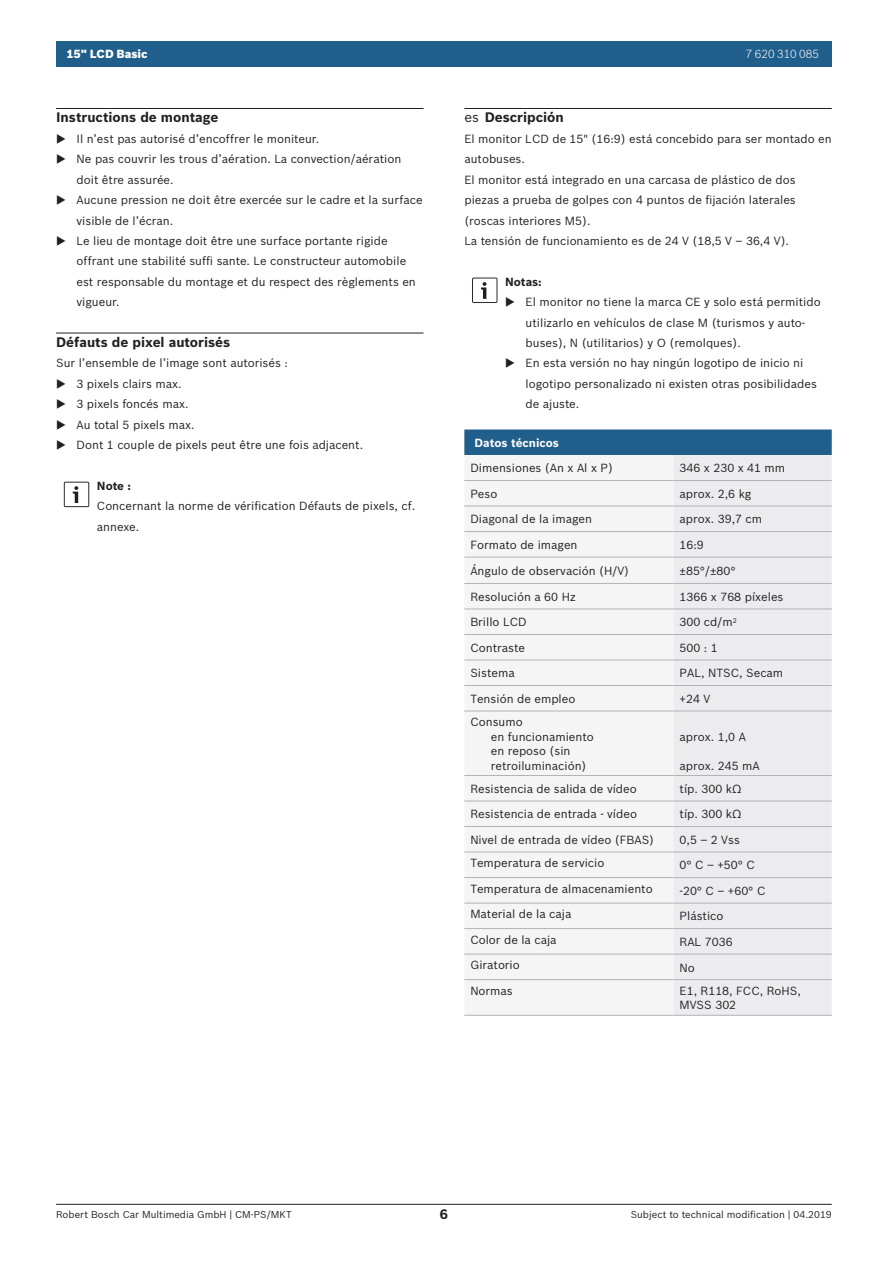
<style>
.page{position:relative;width:893px;height:1263px;background:#fff}
.page>*{position:absolute;margin:0;border:0;box-sizing:border-box;transform-origin:0 0}
.t1{font:700 13.5px "Bosch Sans";color:#231f20}
.t2{font:11.55px/20.4px "Bosch Sans";color:#231f20}
.t3{font:700 11.55px "Bosch Sans";color:#fff}
.t4{font:700 11.55px "Bosch Sans";color:#231f20}
.t5{font:900 11.55px "Bosch Sans";color:#fff}
.t6{font:300 11.55px "Bosch Sans";color:#fff}
.t7{font:9.75px "Bosch Sans";color:#231f20}
.s1{font-weight:400}
</style>
<div class="page">
<hr style="left:56px;top:1204px;width:776px;height:1px;background:#231f20">
<div style="left:56px;top:41px;width:776px;height:25px;background:#205e8b"></div>
<hr style="left:56px;top:108px;width:367px;height:1px;background:#231f20">
<hr style="left:56px;top:333px;width:367px;height:1px;background:#231f20">
<svg style="left:64px;top:482px;width:25px;height:25px"></svg>
<hr style="left:464px;top:108px;width:368px;height:1px;background:#231f20">
<svg style="left:472px;top:278px;width:25px;height:25px"></svg>
<div style="left:464px;top:429px;width:368px;height:26px;background:#205e8b"></div>
<div style="left:464px;top:455px;width:210px;height:560px;background:#f5f5f6"></div>
<div style="left:674px;top:455px;width:158px;height:560px;background:#ececee"></div>
<hr style="left:464px;top:480px;width:210px;height:1px;background:#b2b3b7">
<hr style="left:674px;top:480px;width:158px;height:1px;background:#b2b3b7">
<hr style="left:464px;top:506px;width:210px;height:1px;background:#b2b3b7">
<hr style="left:674px;top:506px;width:158px;height:1px;background:#b2b3b7">
<hr style="left:464px;top:531px;width:210px;height:1px;background:#b2b3b7">
<hr style="left:674px;top:531px;width:158px;height:1px;background:#b2b3b7">
<hr style="left:464px;top:557px;width:210px;height:1px;background:#b2b3b7">
<hr style="left:674px;top:557px;width:158px;height:1px;background:#b2b3b7">
<hr style="left:464px;top:583px;width:210px;height:1px;background:#b2b3b7">
<hr style="left:674px;top:583px;width:158px;height:1px;background:#b2b3b7">
<hr style="left:464px;top:609px;width:210px;height:1px;background:#b2b3b7">
<hr style="left:674px;top:609px;width:158px;height:1px;background:#b2b3b7">
<hr style="left:464px;top:634px;width:210px;height:1px;background:#b2b3b7">
<hr style="left:674px;top:634px;width:158px;height:1px;background:#b2b3b7">
<hr style="left:464px;top:660px;width:210px;height:1px;background:#b2b3b7">
<hr style="left:674px;top:660px;width:158px;height:1px;background:#b2b3b7">
<hr style="left:464px;top:685px;width:210px;height:1px;background:#b2b3b7">
<hr style="left:674px;top:685px;width:158px;height:1px;background:#b2b3b7">
<hr style="left:464px;top:711px;width:210px;height:1px;background:#b2b3b7">
<hr style="left:674px;top:711px;width:158px;height:1px;background:#b2b3b7">
<hr style="left:464px;top:775px;width:210px;height:1px;background:#b2b3b7">
<hr style="left:464px;top:801px;width:210px;height:1px;background:#b2b3b7">
<hr style="left:674px;top:775px;width:158px;height:1px;background:#b2b3b7">
<hr style="left:674px;top:801px;width:158px;height:1px;background:#b2b3b7">
<hr style="left:464px;top:826px;width:210px;height:1px;background:#b2b3b7">
<hr style="left:674px;top:826px;width:158px;height:1px;background:#b2b3b7">
<hr style="left:464px;top:852px;width:210px;height:1px;background:#b2b3b7">
<hr style="left:674px;top:852px;width:158px;height:1px;background:#b2b3b7">
<hr style="left:464px;top:877px;width:210px;height:1px;background:#b2b3b7">
<hr style="left:674px;top:877px;width:158px;height:1px;background:#b2b3b7">
<hr style="left:464px;top:903px;width:210px;height:1px;background:#b2b3b7">
<hr style="left:674px;top:903px;width:158px;height:1px;background:#b2b3b7">
<hr style="left:464px;top:928px;width:210px;height:1px;background:#b2b3b7">
<hr style="left:674px;top:928px;width:158px;height:1px;background:#b2b3b7">
<hr style="left:464px;top:954px;width:210px;height:1px;background:#b2b3b7">
<hr style="left:674px;top:954px;width:158px;height:1px;background:#b2b3b7">
<hr style="left:464px;top:979px;width:210px;height:1px;background:#b2b3b7">
<hr style="left:464px;top:1015px;width:210px;height:1px;background:#b2b3b7">
<hr style="left:674px;top:979px;width:158px;height:1px;background:#b2b3b7">
<hr style="left:674px;top:1015px;width:158px;height:1px;background:#b2b3b7">
<p class="t5" style="left:66px;top:47px;width:83px">15" LCD Basic</p>
<p class="t6" style="left:746px;top:47px;width:75px">7 620 310 085</p>
<p class="t1" style="left:56px;top:109px;width:164px">Instructions de montage</p>
<p class="t2" style="left:77px;top:128px;width:348px">Il n’est pas autorisé d’encoffrer le moniteur.<br>Ne pas couvrir les trous d’aération. La convection/aération doit être assurée.<br>Aucune pression ne doit être exercée sur le cadre et la surface visible de l’écran.<br>Le lieu de montage doit être une surface portante rigide offrant une stabilité suffi sante. Le constructeur automobile est responsable du montage et du respect des règlements en vigueur.</p>
<p class="t1" style="left:56px;top:334px;width:176px">Défauts de pixel autorisés</p>
<p class="t2" style="left:77px;top:353px;width:288px;text-indent:-20px">Sur l’ensemble de l’image sont autorisés :<br>3 pixels clairs max.<br>3 pixels foncés max.<br>Au total 5 pixels max.<br>Dont 1 couple de pixels peut être une fois adjacent.</p>
<p class="t4" style="left:97px;top:478px;width:36px">Note :</p>
<p class="t2" style="left:97px;top:496px;width:320px">Concernant la norme de vérification Défauts de pixels, cf. annexe.</p>
<p class="t1" style="left:464px;top:109px;width:101px"><span class="s1">es</span> Descripción</p>
<p class="t2" style="left:464px;top:128px;width:369px">El monitor LCD de 15" (16:9) está concebido para ser montado en autobuses.<br>El monitor está integrado en una carcasa de plástico de dos piezas a prueba de golpes con 4 puntos de fijación laterales (roscas interiores M5).<br>La tensión de funcionamiento es de 24 V (18,5 V – 36,4 V).</p>
<p class="t4" style="left:505px;top:274px;width:38px">Notas:</p>
<p class="t2" style="left:526px;top:292px;width:297px">El monitor no tiene la marca CE y solo está permitido utilizarlo en vehículos de clase M (turismos y auto&shy;buses), N (utilitarios) y O (remolques).<br>En esta versión no hay ningún logotipo de inicio ni logotipo personalizado ni existen otras posibilidades de ajuste.</p>
<p class="t3" style="left:475px;top:435px;width:86px">Datos técnicos</p>
<p class="t2" style="left:470px;top:458px;width:144px">Dimensiones (An x Al x P)</p>
<p class="t2" style="left:680px;top:458px;width:107px">346 x 230 x 41 mm</p>
<p class="t2" style="left:470px;top:483px;width:28px">Peso</p>
<p class="t2" style="left:680px;top:483px;width:73px">aprox. 2,6 kg</p>
<p class="t2" style="left:470px;top:509px;width:123px">Diagonal de la imagen</p>
<p class="t2" style="left:680px;top:509px;width:84px">aprox. 39,7 cm</p>
<p class="t2" style="left:470px;top:534px;width:109px">Formato de imagen</p>
<p class="t2" style="left:680px;top:534px;width:26px">16:9</p>
<p class="t2" style="left:470px;top:560px;width:160px">Ángulo de observación (H/V)</p>
<p class="t2" style="left:680px;top:560px;width:58px">±85°/±80°</p>
<p class="t2" style="left:470px;top:586px;width:107px">Resolución a 60 Hz</p>
<p class="t2" style="left:680px;top:586px;width:105px">1366 x 768 píxeles</p>
<p class="t2" style="left:470px;top:612px;width:58px">Brillo LCD</p>
<p class="t2" style="left:680px;top:612px;width:59px">300 cd/m<sup>2</sup></p>
<p class="t2" style="left:470px;top:637px;width:56px">Contraste</p>
<p class="t2" style="left:680px;top:637px;width:40px">500 : 1</p>
<p class="t2" style="left:470px;top:663px;width:46px">Sistema</p>
<p class="t2" style="left:680px;top:663px;width:105px">PAL, NTSC, Secam</p>
<p class="t2" style="left:470px;top:688px;width:107px">Tensión de empleo</p>
<p class="t2" style="left:680px;top:688px;width:32px">+24 V</p>
<p class="t2" style="left:491px;top:715px;width:105px;line-height:14.4px;text-indent:-20px">Consumo<br>en funcionamiento en reposo (sin retroiluminación)</p>
<p class="t2" style="left:680px;top:726px;width:68px">aprox. 1,0 A</p>
<p class="t2" style="left:680px;top:755px;width:82px">aprox. 245 mA</p>
<p class="t2" style="left:470px;top:778px;width:168px">Resistencia de salida de vídeo</p>
<p class="t2" style="left:680px;top:778px;width:62px">típ. 300 kΩ</p>
<p class="t2" style="left:470px;top:804px;width:168px">Resistencia de entrada - vídeo</p>
<p class="t2" style="left:680px;top:804px;width:62px">típ. 300 kΩ</p>
<p class="t2" style="left:470px;top:829px;width:185px">Nivel de entrada de vídeo (FBAS)</p>
<p class="t2" style="left:680px;top:829px;width:62px">0,5 – 2 Vss</p>
<p class="t2" style="left:470px;top:853px;width:136px">Temperatura de servicio</p>
<p class="t2" style="left:680px;top:855px;width:77px">0° C – +50° C</p>
<p class="t2" style="left:470px;top:878px;width:184px">Temperatura de almacenamiento</p>
<p class="t2" style="left:680px;top:880px;width:87px">-20° C – +60° C</p>
<p class="t2" style="left:470px;top:904px;width:102px">Material de la caja</p>
<p class="t2" style="left:680px;top:906px;width:45px">Plástico</p>
<p class="t2" style="left:470px;top:929px;width:88px">Color de la caja</p>
<p class="t2" style="left:680px;top:931px;width:55px">RAL 7036</p>
<p class="t2" style="left:470px;top:955px;width:51px">Giratorio</p>
<p class="t2" style="left:680px;top:957px;width:17px">No</p>
<p class="t2" style="left:470px;top:980px;width:44px">Normas</p>
<p class="t2" style="left:680px;top:983px;width:123px;line-height:14.4px">E1, R118, FCC, RoHS,<br>MVSS 302</p>
<p class="t7" style="left:56px;top:1208px;width:237px">Robert Bosch Car Multimedia GmbH | CM-PS/MKT</p>
<p class="t1" style="left:440px;top:1206px;width:10px">6</p>
<p class="t7" style="left:631px;top:1208px;width:202px">Subject to technical modification | 04.2019</p>
</div>
